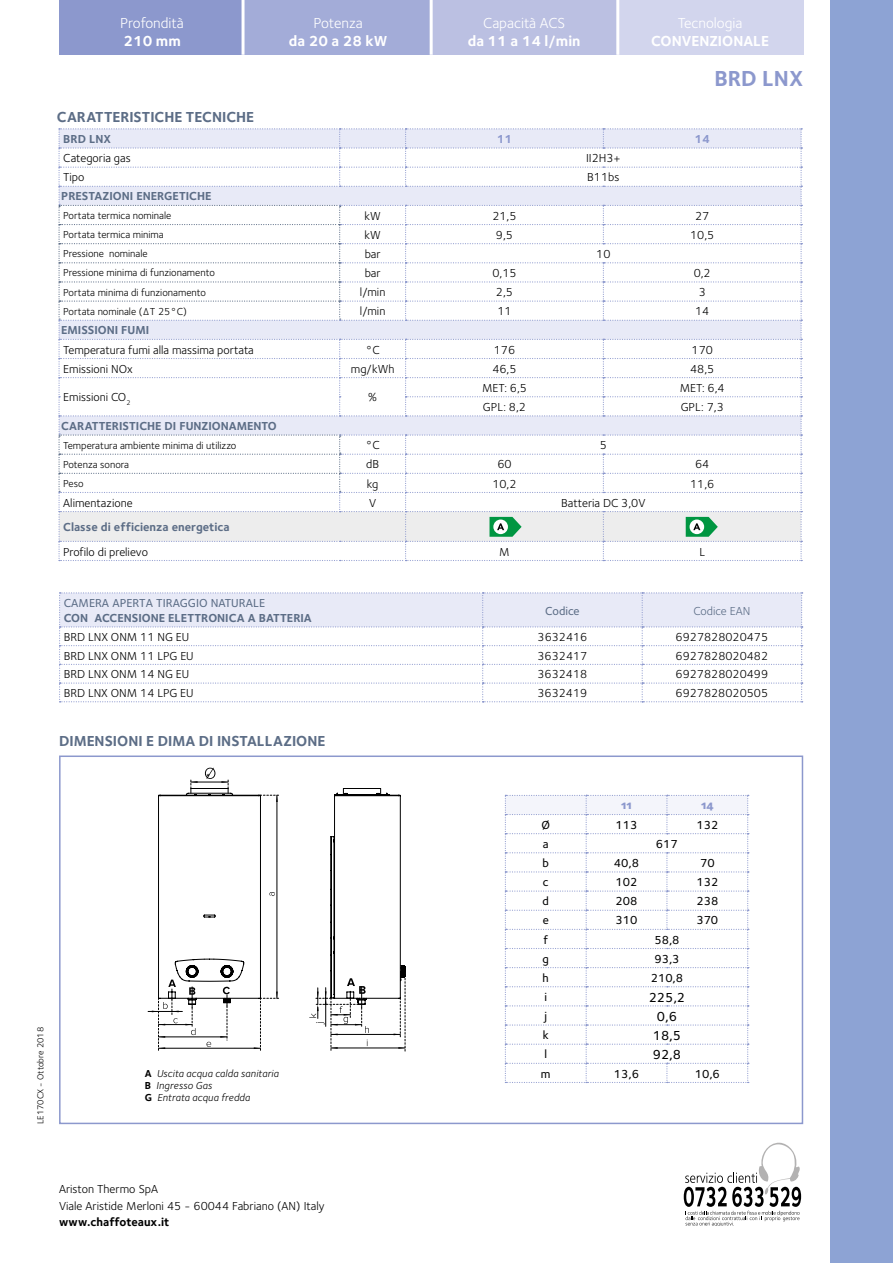
<style>
.page{position:relative;width:893px;height:1263px;background:#fff}
.page>*{position:absolute;margin:0;border:0;box-sizing:border-box;transform-origin:0 0}
.t1{font:700 22.5px "Foundry Sterling";color:#8c98cd}
.t2{font:700 15px "Foundry Sterling";color:#5c6d86}
.t3{font:700 15px "Foundry Sterling";color:#fff}
.t4{font:15px "Foundry Sterling";color:#fff}
.t5{font:500 13.5px "Foundry Sterling";color:#000}
.t6{font:12px/16.5px "Foundry Sterling";color:#000}
.t7{font:700 12px "Foundry Sterling";color:#5c6d86}
.t8{font:500 12px "Foundry Sterling";color:#000}
.t9{font:500 12px "Foundry Sterling";color:#5c6d86}
.t10{font:700 12px "Foundry Sterling";color:#000}
.t11{font:12px "Foundry Sterling";color:#5c6d86}
.t12{font:700 12px "Foundry Sterling";color:#8c98cd}
.t13{font:12px "Foundry Sterling Extra Bold OSF";color:#8c98cd}
.t14{font:10.5px "Foundry Sterling";color:#000}
.t15{font:italic 10.5px/12px "Foundry Sterling";letter-spacing:.015em;color:#000}
.t16{font:9px "Foundry Sterling";color:#000}
.s1{font-weight:700;font-style:normal}
</style>
<div class="page">
<div style="left:59px;top:0;width:184px;height:55px;background:#8c98cd"></div>
<div style="left:431px;top:0;width:188px;height:55px;background:#bbc0e2"></div>
<div style="left:243px;top:0;width:188px;height:55px;background:#a3acd8"></div>
<div style="left:617px;top:0;width:186px;height:55px;background:#d2d5ed"></div>
<hr style="left:242px;top:0;width:3px;height:55px;background:#fff">
<hr style="left:430px;top:0;width:3px;height:55px;background:#fff">
<hr style="left:616px;top:0;width:3px;height:55px;background:#fff">
<div style="left:831px;top:0;width:62px;height:1263px;background:#8da3d4"></div>
<svg style="left:59px;top:592px;width:744px;height:110px"></svg>
<div style="left:59px;top:755px;width:744px;height:369px;border:2px solid #8c98cd"></div>
<svg style="left:505px;top:795px;width:244px;height:288px"></svg>
<svg style="left:58px;top:128px;width:744px;height:433px"></svg>
<svg style="left:309px;top:788px;width:97px;height:263px"></svg>
<svg style="left:148px;top:768px;width:131px;height:283px"></svg>
<svg style="left:684px;top:1143px;width:117px;height:83px"></svg>
<p class="t4" style="left:120px;top:13px;width:65px">Profondità</p>
<p class="t3" style="left:123px;top:31px;width:59px">210 mm</p>
<p class="t4" style="left:314px;top:13px;width:51px">Potenza</p>
<p class="t3" style="left:289px;top:31px;width:100px">da 20 a 28 kW</p>
<p class="t4" style="left:483px;top:13px;width:84px">Capacità ACS</p>
<p class="t3" style="left:468px;top:31px;width:114px">da 11 a 14 l/min</p>
<p class="t4" style="left:678px;top:13px;width:66px">Tecnologia</p>
<p class="t3" style="left:651px;top:31px;width:119px">CONVENZIONALE</p>
<h1 class="t1" style="left:714px;top:62px;width:90px">BRD LNX</h1>
<p class="t2" style="left:57px;top:106px;width:199px">CARATTERISTICHE TECNICHE</p>
<p class="t7" style="left:63px;top:131px;width:49px">BRD LNX</p>
<p class="t12" style="left:497px;top:131px;width:17px">11</p>
<p class="t12" style="left:694px;top:131px;width:17px">14</p>
<p class="t6" style="left:63px;top:150px;width:69px">Categoria gas</p>
<p class="t6" style="left:586px;top:150px;width:36px">II2H3+</p>
<p class="t6" style="left:63px;top:169px;width:23px">Tipo</p>
<p class="t6" style="left:587px;top:169px;width:34px">B11bs</p>
<p class="t7" style="left:61px;top:188px;width:152px">PRESTAZIONI ENERGETICHE</p>
<p class="t14" style="left:63px;top:208px;width:110px">Portata termica nominale</p>
<p class="t6" style="left:365px;top:207px;width:18px">kW</p>
<p class="t6" style="left:492px;top:207px;width:26px">21,5</p>
<p class="t6" style="left:695px;top:207px;width:16px">27</p>
<p class="t14" style="left:63px;top:227px;width:102px">Portata termica minima</p>
<p class="t6" style="left:365px;top:226px;width:18px">kW</p>
<p class="t6" style="left:496px;top:226px;width:19px">9,5</p>
<p class="t6" style="left:690px;top:226px;width:26px">10,5</p>
<p class="t14" style="left:63px;top:246px;width:86px">Pressione nominale</p>
<p class="t6" style="left:365px;top:245px;width:17px">bar</p>
<p class="t6" style="left:596px;top:245px;width:16px">10</p>
<p class="t14" style="left:63px;top:265px;width:153px">Pressione minima di funzionamento</p>
<p class="t6" style="left:365px;top:264px;width:17px">bar</p>
<p class="t6" style="left:492px;top:264px;width:26px">0,15</p>
<p class="t6" style="left:694px;top:264px;width:19px">0,2</p>
<p class="t14" style="left:63px;top:285px;width:144px">Portata minima di funzionamento</p>
<p class="t6" style="left:360px;top:284px;width:27px">l/min</p>
<p class="t6" style="left:496px;top:284px;width:19px">2,5</p>
<p class="t6" style="left:699px;top:284px;width:9px">3</p>
<p class="t14" style="left:63px;top:304px;width:125px">Portata nominale (ΔT 25°C)</p>
<p class="t6" style="left:360px;top:303px;width:27px">l/min</p>
<p class="t6" style="left:497px;top:303px;width:16px">11</p>
<p class="t6" style="left:695px;top:303px;width:16px">14</p>
<p class="t7" style="left:61px;top:322px;width:89px">EMISSIONI FUMI</p>
<p class="t6" style="left:63px;top:341px;width:192px">Temperatura fumi alla massima portata</p>
<p class="t6" style="left:365px;top:341px;width:16px">°C</p>
<p class="t6" style="left:494px;top:341px;width:23px">176</p>
<p class="t6" style="left:691px;top:341px;width:23px">170</p>
<p class="t6" style="left:63px;top:360px;width:71px">Emissioni NOx</p>
<p class="t6" style="left:351px;top:360px;width:45px">mg/kWh</p>
<p class="t6" style="left:492px;top:360px;width:26px">46,5</p>
<p class="t6" style="left:690px;top:360px;width:26px">48,5</p>
<p class="t6" style="left:63px;top:389px;width:69px">Emissioni CO<sub>2</sub></p>
<p class="t6" style="left:368px;top:389px;width:10px">%</p>
<p class="t6" style="left:482px;top:379px;width:46px">MET: 6,5</p>
<p class="t6" style="left:680px;top:379px;width:46px">MET: 6,4</p>
<p class="t6" style="left:483px;top:398px;width:45px">GPL: 8,2</p>
<p class="t6" style="left:681px;top:398px;width:45px">GPL: 7,3</p>
<p class="t7" style="left:61px;top:418px;width:217px">CARATTERISTICHE DI FUNZIONAMENTO</p>
<p class="t14" style="left:63px;top:438px;width:175px">Temperatura ambiente minima di utilizzo</p>
<p class="t6" style="left:365px;top:437px;width:16px">°C</p>
<p class="t6" style="left:600px;top:437px;width:9px">5</p>
<p class="t14" style="left:63px;top:457px;width:67px">Potenza sonora</p>
<p class="t6" style="left:366px;top:456px;width:14px">dB</p>
<p class="t6" style="left:497px;top:456px;width:16px">60</p>
<p class="t6" style="left:695px;top:456px;width:16px">64</p>
<p class="t14" style="left:63px;top:476px;width:22px">Peso</p>
<p class="t6" style="left:367px;top:475px;width:13px">kg</p>
<p class="t6" style="left:492px;top:475px;width:26px">10,2</p>
<p class="t6" style="left:690px;top:475px;width:26px">11,6</p>
<p class="t6" style="left:63px;top:494px;width:71px">Alimentazione</p>
<p class="t6" style="left:369px;top:494px;width:9px">V</p>
<p class="t6" style="left:561px;top:494px;width:86px">Batteria DC 3,0V</p>
<p class="t7" style="left:63px;top:519px;width:168px">Classe di efficienza energetica</p>
<p class="t6" style="left:63px;top:543px;width:86px">Profilo di prelievo</p>
<p class="t6" style="left:499px;top:543px;width:12px">M</p>
<p class="t6" style="left:699px;top:543px;width:7px">L</p>
<p class="t9" style="left:64px;top:595px;width:203px">CAMERA APERTA TIRAGGIO NATURALE</p>
<p class="t7" style="left:64px;top:609px;width:249px">CON ACCENSIONE ELETTRONICA A BATTERIA</p>
<p class="t9" style="left:545px;top:602px;width:36px">Codice</p>
<p class="t11" style="left:693px;top:602px;width:58px">Codice EAN</p>
<p class="t6" style="left:64px;top:628px;width:127px">BRD LNX ONM 11 NG EU</p>
<p class="t6" style="left:538px;top:628px;width:51px">3632416</p>
<p class="t6" style="left:676px;top:628px;width:94px">6927828020475</p>
<p class="t6" style="left:64px;top:647px;width:131px">BRD LNX ONM 11 LPG EU</p>
<p class="t6" style="left:537px;top:647px;width:51px">3632417</p>
<p class="t6" style="left:676px;top:647px;width:94px">6927828020482</p>
<p class="t6" style="left:64px;top:666px;width:127px">BRD LNX ONM 14 NG EU</p>
<p class="t6" style="left:537px;top:666px;width:51px">3632418</p>
<p class="t6" style="left:676px;top:666px;width:94px">6927828020499</p>
<p class="t6" style="left:64px;top:684px;width:131px">BRD LNX ONM 14 LPG EU</p>
<p class="t6" style="left:537px;top:684px;width:51px">3632419</p>
<p class="t6" style="left:676px;top:684px;width:94px">6927828020505</p>
<p class="t2" style="left:59px;top:730px;width:268px">DIMENSIONI E DIMA DI INSTALLAZIONE</p>
<p class="t16" style="left:34px;top:1124px;width:99px;rotate:-90deg">LE170CX - Ottobre 2018</p>
<p class="t15" style="left:145px;top:1067px;width:135px"><span class="s1">A</span> Uscita acqua calda sanitaria<br><span class="s1">B</span> Ingresso Gas<br><span class="s1">G</span> Entrata acqua fredda</p>
<p class="t13" style="left:621px;top:798px;width:12px">11</p>
<p class="t13" style="left:701px;top:798px;width:14px">14</p>
<p class="t8" style="left:541px;top:816px;width:10px">Ø</p>
<p class="t8" style="left:616px;top:816px;width:23px">113</p>
<p class="t8" style="left:696px;top:816px;width:23px">132</p>
<p class="t8" style="left:543px;top:835px;width:7px">a</p>
<p class="t8" style="left:656px;top:835px;width:23px">617</p>
<p class="t8" style="left:542px;top:854px;width:8px">b</p>
<p class="t8" style="left:614px;top:854px;width:27px">40,8</p>
<p class="t8" style="left:700px;top:854px;width:16px">70</p>
<p class="t8" style="left:543px;top:874px;width:7px">c</p>
<p class="t8" style="left:616px;top:874px;width:23px">102</p>
<p class="t8" style="left:696px;top:874px;width:23px">132</p>
<p class="t8" style="left:542px;top:893px;width:8px">d</p>
<p class="t8" style="left:616px;top:893px;width:23px">208</p>
<p class="t8" style="left:696px;top:893px;width:23px">238</p>
<p class="t8" style="left:543px;top:912px;width:8px">e</p>
<p class="t8" style="left:616px;top:912px;width:23px">310</p>
<p class="t8" style="left:696px;top:912px;width:23px">370</p>
<p class="t8" style="left:543px;top:931px;width:6px">f</p>
<p class="t8" style="left:654px;top:931px;width:27px">58,8</p>
<p class="t8" style="left:542px;top:950px;width:8px">g</p>
<p class="t8" style="left:654px;top:950px;width:27px">93,3</p>
<p class="t8" style="left:543px;top:969px;width:8px">h</p>
<p class="t8" style="left:651px;top:969px;width:34px">210,8</p>
<p class="t8" style="left:544px;top:988px;width:4px">i</p>
<p class="t5" style="left:649px;top:987px;width:38px">225,2</p>
<p class="t8" style="left:544px;top:1007px;width:4px">j</p>
<p class="t5" style="left:657px;top:1006px;width:22px">0,6</p>
<p class="t8" style="left:543px;top:1027px;width:7px">k</p>
<p class="t5" style="left:653px;top:1026px;width:30px">18,5</p>
<p class="t8" style="left:544px;top:1046px;width:4px">l</p>
<p class="t5" style="left:653px;top:1045px;width:30px">92,8</p>
<p class="t8" style="left:541px;top:1065px;width:11px">m</p>
<p class="t8" style="left:614px;top:1065px;width:27px">13,6</p>
<p class="t8" style="left:695px;top:1065px;width:27px">10,6</p>
<p class="t6" style="left:59px;top:1181px;width:267px">Ariston Thermo SpA<br>Viale Aristide Merloni 45 - 60044 Fabriano (AN) Italy</p>
<p class="t10" style="left:59px;top:1214px;width:112px">www.chaffoteaux.it</p>
</div>
